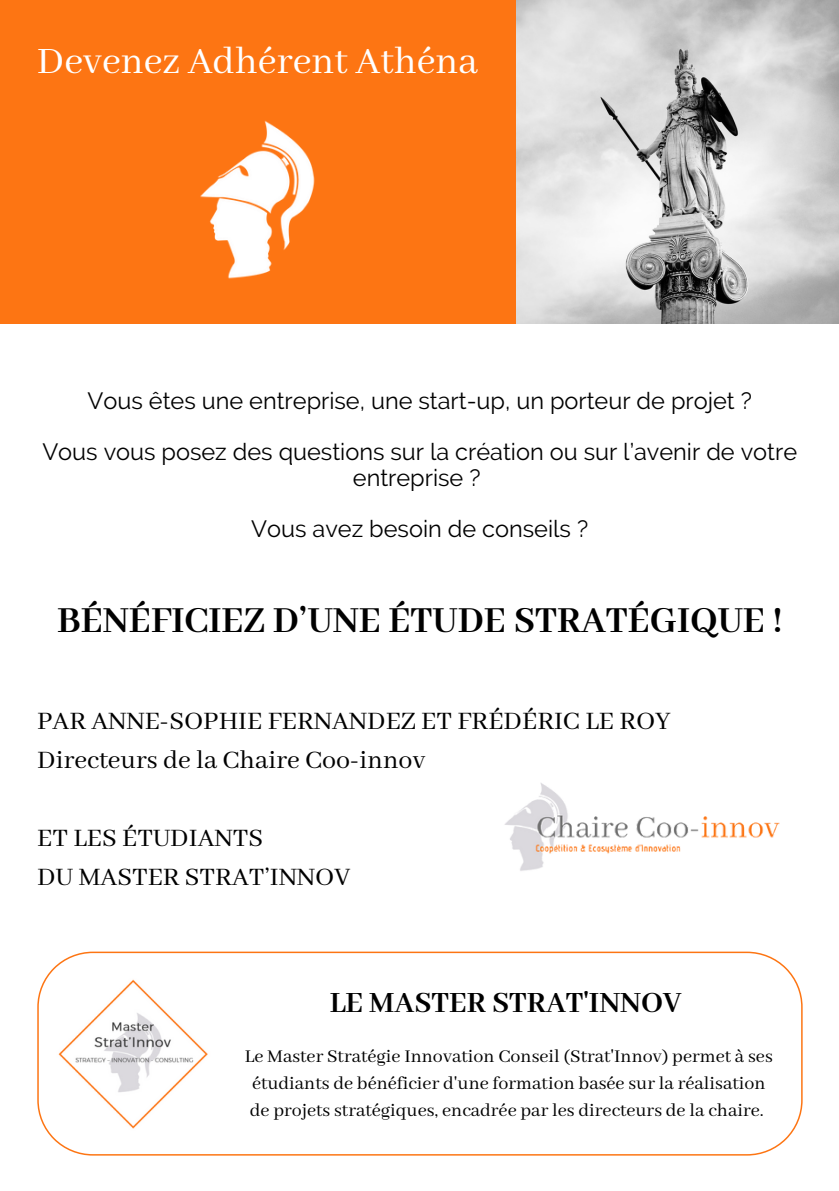
<style>
.page{position:relative;width:839px;height:1191px;background:#fff}
.page>*{position:absolute;margin:0;border:0;box-sizing:border-box;transform-origin:0 0}
.t1{font:41.6px "Abhaya Libre";color:#fff}
.t2{font:700 40px "Abhaya Libre";color:#000}
.t3{font:700 32px "Abhaya Libre";color:#000}
.t4{font:28px "Abhaya Libre";color:#000}
.t5{font:23.6px/25.6px "Raleway";color:#000;text-align:center}
.t6{font:20px/27px "Abhaya Libre";color:#000}
</style>
<div class="page">
<div style="left:0;top:0;width:838px;height:323px;background:#fd7513"></div>
<img style="left:516px;top:0;width:322px;height:323px">
<img style="left:504px;top:783px;width:276px;height:88px">
<img style="left:200px;top:120px;width:115px;height:159px">
<svg style="left:37px;top:952px;width:765px;height:204px"></svg>
<img style="left:57px;top:975px;width:153px;height:158px">
<p class="t1" style="left:37px;top:38px;width:442px">Devenez Adhérent Athéna</p>
<p class="t5" style="left:88px;top:388px;width:665px">Vous êtes une entreprise, une start-up, un porteur de projet ?</p>
<p class="t5" style="left:42px;top:439px;width:756px">Vous vous posez des questions sur la création ou sur l’avenir de votre entreprise ?</p>
<p class="t5" style="left:251px;top:516px;width:338px">Vous avez besoin de conseils ?</p>
<p class="t2" style="left:57px;top:599px;width:726px">BÉNÉFICIEZ D’UNE ÉTUDE STRATÉGIQUE !</p>
<p class="t4" style="left:37px;top:705px;width:634px">PAR ANNE-SOPHIE FERNANDEZ ET FRÉDÉRIC LE ROY</p>
<p class="t4" style="left:37px;top:744px;width:389px">Directeurs de la Chaire Coo-innov</p>
<p class="t4" style="left:37px;top:822px;width:227px">ET LES ÉTUDIANTS</p>
<p class="t4" style="left:37px;top:861px;width:314px">DU MASTER STRAT’INNOV</p>
<p class="t3" style="left:329px;top:985px;width:353px">LE MASTER STRAT'INNOV</p>
<p class="t6" style="left:245px;top:1044px;width:529px">Le Master Stratégie Innovation Conseil (Strat'Innov) permet à ses étudiants de bénéficier d'une formation basée sur la réalisation de projets stratégiques, encadrée par les directeurs de la chaire.</p>
</div>
